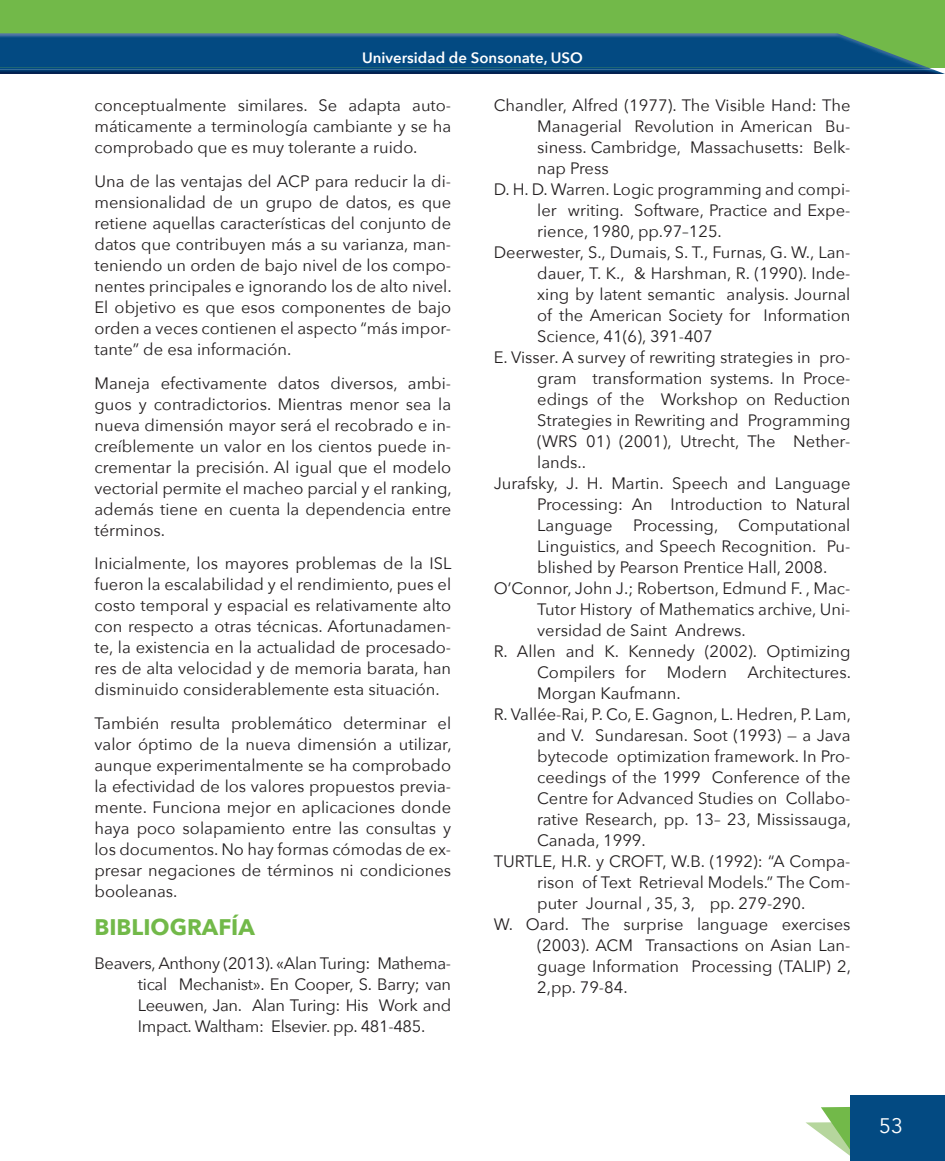
<style>
.page{position:relative;width:945px;height:1161px;background:#fff}
.page>*{position:absolute;margin:0;border:0;box-sizing:border-box;transform-origin:0 0}
.t1{font:700 22.5px "Avenir Next";color:#72b949}
.t2{font:21px "Avenir";color:#fff}
.t3{font:16.5px/21px "Avenir Next";color:#231f20;text-align:justify}
.t4{font:600 15px "Avenir Next";color:#fff}
</style>
<div class="page">
<div style="left:0;top:0;width:945px;height:68px;background:#72b949"></div>
<img style="left:0;top:68px;width:934px;height:2px">
<img style="left:0;top:33px;width:928px;height:35px">
<img style="left:0;top:70px;width:945px;height:4px">
<svg style="left:806px;top:1107px;width:44px;height:49px"></svg>
<div style="left:850px;top:1095px;width:95px;height:66px;background:#034a82"></div>
<p class="t4" style="left:362px;top:44px;width:222px">Universidad de Sonsonate, USO</p>
<p class="t3" style="left:94px;top:94px;width:358px">conceptualmente similares. Se adapta auto&shy;máticamente a terminología cambiante y se ha comprobado que es muy tolerante a ruido.</p>
<p class="t3" style="left:94px;top:170px;width:359px">Una de las ventajas del ACP para reducir la di&shy;mensionalidad de un grupo de datos, es que retiene aquellas características del conjunto de datos que contribuyen más a su varianza, man&shy;teniendo un orden de bajo nivel de los compo&shy;nentes principales e ignorando los de alto nivel.<br>El objetivo es que esos componentes de bajo orden a veces contienen el aspecto “más impor&shy;tante” de esa información.</p>
<p class="t3" style="left:94px;top:372px;width:359px">Maneja efectivamente datos diversos, ambi&shy;guos y contradictorios. Mientras menor sea la nueva dimensión mayor será el recobrado e in&shy;creíblemente un valor en los cientos puede in&shy;crementar la precisión. Al igual que el modelo vectorial permite el macheo parcial y el ranking, además tiene en cuenta la dependencia entre términos.</p>
<p class="t3" style="left:94px;top:552px;width:359px">Inicialmente, los mayores problemas de la ISL fueron la escalabilidad y el rendimiento, pues el costo temporal y espacial es relativamente alto con respecto a otras técnicas. Afortunadamen&shy;te, la existencia en la actualidad de procesado&shy;res de alta velocidad y de memoria barata, han disminuido considerablemente esta situación.</p>
<p class="t3" style="left:94px;top:712px;width:359px">También resulta problemático determinar el valor óptimo de la nueva dimensión a utilizar, aunque experimentalmente se ha comprobado la efectividad de los valores propuestos previa&shy;mente. Funciona mejor en aplicaciones donde haya poco solapamiento entre las consultas y los documentos. No hay formas cómodas de ex&shy;presar negaciones de términos ni condiciones booleanas.</p>
<h1 class="t1" style="left:94px;top:908px;width:162px">BIBLIOGRAFÍA</h1>
<p class="t3" style="left:138px;top:952px;width:315px;text-indent:-43px">Beavers, Anthony (2013). «Alan Turing: Mathema&shy;tical Mechanist». En Cooper, S. Barry; van Leeuwen, Jan. Alan Turing: His Work and Impact. Waltham: Elsevier. pp. 481-485.</p>
<p class="t3" style="left:494px;top:94px;width:358px">Chandler, Alfred (1977). The Visible Hand: The</p>
<p class="t3" style="left:537px;top:115px;width:315px">Managerial Revolution in American Bu-</p>
<p class="t3" style="left:537px;top:136px;width:315px">siness. Cambridge, Massachusetts: Belk-</p>
<p class="t3" style="left:537px;top:157px;width:73px">nap Press</p>
<p class="t3" style="left:494px;top:178px;width:358px">D. H. D. Warren. Logic programming and compi-</p>
<p class="t3" style="left:537px;top:199px;width:315px">ler writing. Software, Practice and Expe-</p>
<p class="t3" style="left:537px;top:220px;width:186px">rience, 1980, pp.97–125.</p>
<p class="t3" style="left:494px;top:241px;width:358px">Deerwester, S., Dumais, S. T., Furnas, G. W., Lan-</p>
<p class="t3" style="left:537px;top:262px;width:315px">dauer, T. K., &amp; Harshman, R. (1990). Inde-</p>
<p class="t3" style="left:537px;top:283px;width:315px">xing by latent semantic analysis. Journal</p>
<p class="t3" style="left:537px;top:304px;width:315px">of the American Society for Information</p>
<p class="t3" style="left:537px;top:325px;width:177px">Science, 41(6), 391-407</p>
<p class="t3" style="left:494px;top:346px;width:358px">E. Visser. A survey of rewriting strategies in pro-</p>
<p class="t3" style="left:537px;top:367px;width:315px">gram transformation systems. In Proce-</p>
<p class="t3" style="left:537px;top:388px;width:315px">edings of the Workshop on Reduction</p>
<p class="t3" style="left:537px;top:409px;width:315px">Strategies in Rewriting and Programming</p>
<p class="t3" style="left:537px;top:430px;width:315px">(WRS 01) (2001), Utrecht, The Nether-</p>
<p class="t3" style="left:537px;top:451px;width:50px">lands..</p>
<p class="t3" style="left:494px;top:472px;width:358px">Jurafsky, J. H. Martin. Speech and Language</p>
<p class="t3" style="left:537px;top:493px;width:315px">Processing: An Introduction to Natural</p>
<p class="t3" style="left:537px;top:514px;width:315px">Language Processing, Computational</p>
<p class="t3" style="left:537px;top:535px;width:315px">Linguistics, and Speech Recognition. Pu-</p>
<p class="t3" style="left:537px;top:556px;width:292px">blished by Pearson Prentice Hall, 2008.</p>
<p class="t3" style="left:494px;top:577px;width:358px">O’Connor, John J.; Robertson, Edmund F. , Mac-</p>
<p class="t3" style="left:537px;top:598px;width:315px">Tutor History of Mathematics archive, Uni-</p>
<p class="t3" style="left:537px;top:619px;width:210px">versidad de Saint Andrews.</p>
<p class="t3" style="left:494px;top:640px;width:358px">R. Allen and K. Kennedy (2002). Optimizing</p>
<p class="t3" style="left:537px;top:661px;width:315px">Compilers for Modern Architectures.</p>
<p class="t3" style="left:537px;top:682px;width:145px">Morgan Kaufmann.</p>
<p class="t3" style="left:494px;top:703px;width:359px">R. Vallée-Rai, P. Co, E. Gagnon, L. Hedren, P. Lam,</p>
<p class="t3" style="left:537px;top:724px;width:315px">and V. Sundaresan. Soot (1993) — a Java</p>
<p class="t3" style="left:537px;top:745px;width:315px">bytecode optimization framework. In Pro-</p>
<p class="t3" style="left:537px;top:766px;width:315px">ceedings of the 1999 Conference of the</p>
<p class="t3" style="left:537px;top:787px;width:315px">Centre for Advanced Studies on Collabo-</p>
<p class="t3" style="left:537px;top:808px;width:315px">rative Research, pp. 13– 23, Mississauga,</p>
<p class="t3" style="left:537px;top:829px;width:110px">Canada, 1999.</p>
<p class="t3" style="left:494px;top:850px;width:358px">TURTLE, H.R. y CROFT, W.B. (1992): “A Compa-</p>
<p class="t3" style="left:537px;top:871px;width:315px">rison of Text Retrieval Models.” The Com-</p>
<p class="t3" style="left:537px;top:892px;width:270px">puter Journal , 35, 3, pp. 279-290.</p>
<p class="t3" style="left:494px;top:913px;width:358px">W. Oard. The surprise language exercises</p>
<p class="t3" style="left:537px;top:934px;width:315px">(2003). ACM Transactions on Asian Lan-</p>
<p class="t3" style="left:537px;top:955px;width:315px">guage Information Processing (TALIP) 2,</p>
<p class="t3" style="left:537px;top:976px;width:92px">2,pp. 79-84.</p>
<p class="t2" style="left:879px;top:1114px;width:25px">53</p>
</div>
